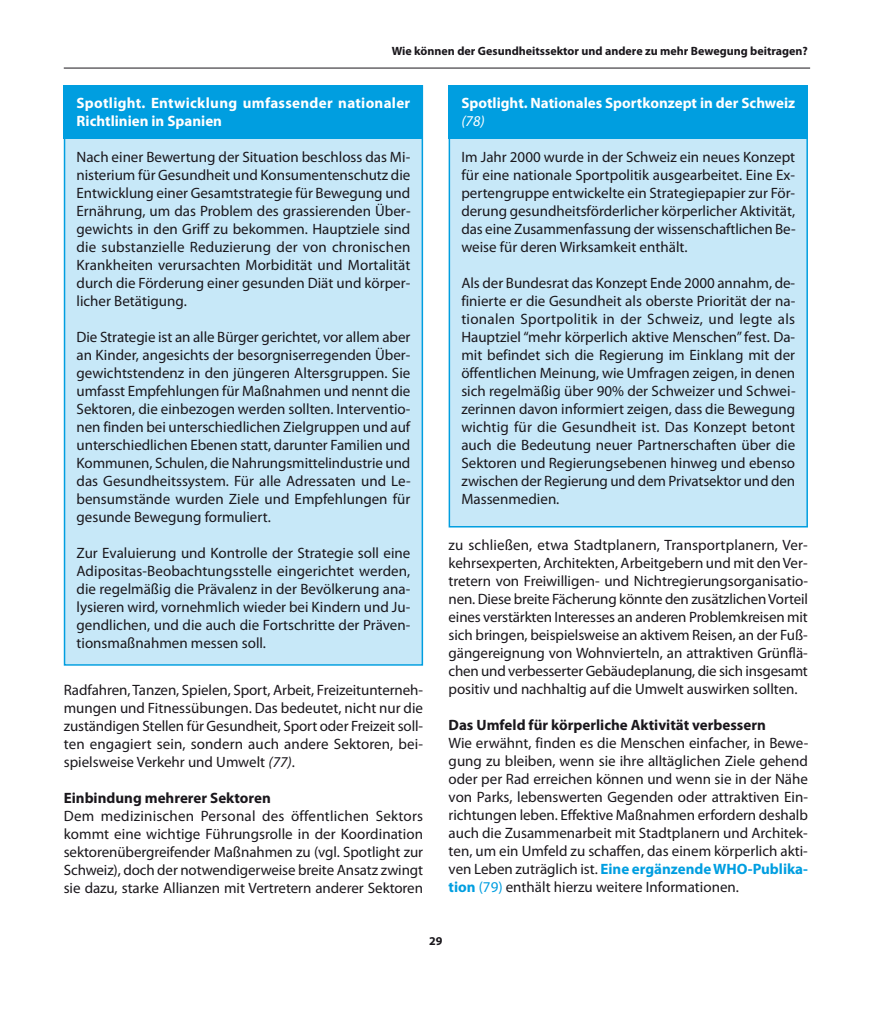
<style>
.page{position:relative;width:893px;height:1021px;background:#fff}
.page>*{position:absolute;margin:0;border:0;box-sizing:border-box;transform-origin:0 0}
.t1{font:15px/18px "Myriad Pro";color:#1a171c;text-align:justify}
.t2{font:700 15px "Myriad Pro";color:#1a171c}
.t3{font:700 15px/18px "Myriad Pro";letter-spacing:.02em;color:#fff}
.t4{font:700 15px "Myriad Pro";color:#fff}
.t5{font:italic 15px "Myriad Pro";color:#fff}
.t6{font:700 12px "Myriad Pro";color:#1a171c}
.s1{font-style:italic}
.s2{font-weight:700;color:#009ee0}
.s3{color:#009ee0}
</style>
<div class="page">
<hr style="left:64px;top:68px;width:746px;height:1px;background:#1a171c">
<div style="left:65px;top:87px;width:357px;height:577px;background:#c7e8f8"></div>
<div style="left:64px;top:85px;width:359px;height:580px;border:2px solid #009ee0"></div>
<div style="left:450px;top:87px;width:356px;height:439px;background:#c7e8f8"></div>
<div style="left:449px;top:85px;width:359px;height:442px;border:2px solid #009ee0"></div>
<div style="left:64px;top:85px;width:359px;height:54px;background:#009ee0"></div>
<div style="left:449px;top:85px;width:359px;height:54px;background:#009ee0"></div>
<p class="t6" style="left:392px;top:47px;width:418px">Wie können der Gesundheitssektor und andere zu mehr Bewegung beitragen?</p>
<p class="t3" style="left:77px;top:95px;width:335px">Spotlight. Entwicklung umfassender nationaler<br>Richtlinien in Spanien</p>
<p class="t1" style="left:77px;top:149px;width:336px">Nach einer Bewertung der Situation beschloss das Mi&shy;nisterium für Gesundheit und Konsumentenschutz die Entwicklung einer Gesamtstrategie für Bewegung und Ernährung, um das Problem des grassierenden Über&shy;gewichts in den Griff zu bekommen. Hauptziele sind die substanzielle Reduzierung der von chronischen Krankheiten verursachten Morbidität und Mortalität durch die Förderung einer gesunden Diät und körper&shy;licher Betätigung.</p>
<p class="t1" style="left:77px;top:329px;width:336px">Die Strategie ist an alle Bürger gerichtet, vor allem aber an Kinder, angesichts der besorgniserregenden Über&shy;gewichtstendenz in den jüngeren Altersgruppen. Sie umfasst Empfehlungen für Maßnahmen und nennt die Sektoren, die einbezogen werden sollten. Interventio&shy;nen finden bei unterschiedlichen Zielgruppen und auf unterschiedlichen Ebenen statt, darunter Familien und Kommunen, Schulen, die Nahrungsmittelindustrie und das Gesundheitssystem. Für alle Adressaten und Le&shy;bensumstände wurden Ziele und Empfehlungen für gesunde Bewegung formuliert.</p>
<p class="t1" style="left:77px;top:545px;width:335px">Zur Evaluierung und Kontrolle der Strategie soll eine Adipositas-Beobachtungsstelle eingerichtet werden, die regelmäßig die Prävalenz in der Bevölkerung ana&shy;lysieren wird, vornehmlich wieder bei Kindern und Ju&shy;gendlichen, und die auch die Fortschritte der Präven&shy;tionsmaßnahmen messen soll.</p>
<p class="t1" style="left:64px;top:682px;width:361px">Radfahren, Tanzen, Spielen, Sport, Arbeit, Freizeitunterneh&shy;mungen und Fitnessübungen. Das bedeutet, nicht nur die zuständigen Stellen für Gesundheit, Sport oder Freizeit soll&shy;ten engagiert sein, sondern auch andere Sektoren, bei&shy;spielsweise Verkehr und Umwelt <span class="s1">(77)</span>.</p>
<p class="t2" style="left:64px;top:792px;width:209px">Einbindung mehrerer Sektoren</p>
<p class="t1" style="left:64px;top:808px;width:361px">Dem medizinischen Personal des öffentlichen Sektors kommt eine wichtige Führungsrolle in der Koordination sektorenübergreifender Maßnahmen zu (vgl. Spotlight zur Schweiz), doch der notwendigerweise breite Ansatz zwingt sie dazu, starke Allianzen mit Vertretern anderer Sektoren</p>
<p class="t4" style="left:461px;top:97px;width:335px">Spotlight. Nationales Sportkonzept in der Schweiz</p>
<p class="t5" style="left:461px;top:115px;width:25px">(78)</p>
<p class="t1" style="left:461px;top:149px;width:336px">Im Jahr 2000 wurde in der Schweiz ein neues Konzept für eine nationale Sportpolitik ausgearbeitet. Eine Ex&shy;pertengruppe entwickelte ein Strategiepapier zur För&shy;derung gesundheitsförderlicher körperlicher Aktivität, das eine Zusammenfassung der wissenschaftlichen Be&shy;weise für deren Wirksamkeit enthält.</p>
<p class="t1" style="left:461px;top:275px;width:336px">Als der Bundesrat das Konzept Ende 2000 annahm, de&shy;finierte er die Gesundheit als oberste Priorität der na&shy;tionalen Sportpolitik in der Schweiz, und legte als Hauptziel “mehr körperlich aktive Menschen” fest. Da&shy;mit befindet sich die Regierung im Einklang mit der öffentlichen Meinung, wie Umfragen zeigen, in denen sich regelmäßig über 90% der Schweizer und Schwei&shy;zerinnen davon informiert zeigen, dass die Bewegung wichtig für die Gesundheit ist. Das Konzept betont auch die Bedeutung neuer Partnerschaften über die Sektoren und Regierungsebenen hinweg und ebenso zwischen der Regierung und dem Privatsektor und den Massenmedien.</p>
<p class="t1" style="left:449px;top:537px;width:361px">zu schließen, etwa Stadtplanern, Transportplanern, Ver&shy;kehrsexperten, Architekten, Arbeitgebern und mit den Ver&shy;tretern von Freiwilligen- und Nichtregierungsorganisatio&shy;nen. Diese breite Fächerung könnte den zusätzlichen Vorteil eines verstärkten Interesses an anderen Problemkreisen mit sich bringen, beispielsweise an aktivem Reisen, an der Fuß&shy;gängereignung von Wohnvierteln, an attraktiven Grünflä&shy;chen und verbesserter Gebäudeplanung, die sich insgesamt positiv und nachhaltig auf die Umwelt auswirken sollten.</p>
<p class="t2" style="left:449px;top:719px;width:319px">Das Umfeld für körperliche Aktivität verbessern</p>
<p class="t1" style="left:449px;top:735px;width:361px">Wie erwähnt, finden es die Menschen einfacher, in Bewe&shy;gung zu bleiben, wenn sie ihre alltäglichen Ziele gehend oder per Rad erreichen können und wenn sie in der Nähe von Parks, lebenswerten Gegenden oder attraktiven Ein&shy;richtungen leben. Effektive Maßnahmen erfordern deshalb auch die Zusammenarbeit mit Stadtplanern und Architek&shy;ten, um ein Umfeld zu schaffen, das einem körperlich akti&shy;ven Leben zuträglich ist. <span class="s2">Eine ergänzende WHO-Publika&shy;tion</span> <span class="s3">(79)</span> enthält hierzu weitere Informationen.</p>
<p class="t6" style="left:429px;top:936px;width:15px">29</p>
</div>
